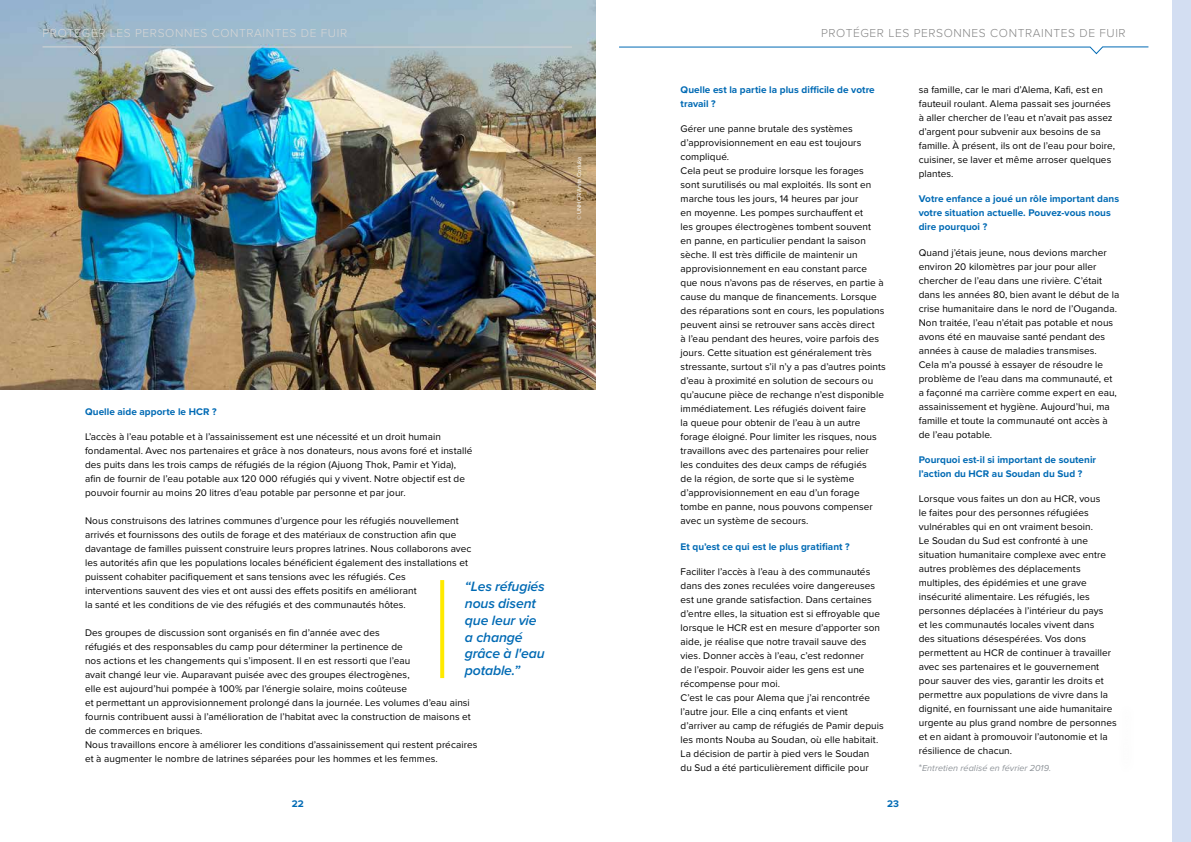
<style>
.page{position:relative;width:1191px;height:842px;background:#fff}
.page>*{position:absolute;margin:0;border:0;box-sizing:border-box;transform-origin:0 0}
.t1{font:italic 600 14px/16.8px "Proxima Nova";letter-spacing:-.01em;color:#006ab4}
.t2{font:300 12px "Proxima Nova";letter-spacing:.05em;color:#d6d6d6}
.t3{font:300 12px "Proxima Nova";letter-spacing:.05em;color:#878787}
.t4{font:10px/14px "Proxima Nova";letter-spacing:.005em;color:#000}
.t5{font:700 10px/14px "Proxima Nova";letter-spacing:.005em;color:#006ab4}
.t6{font:italic 9px "Proxima Nova";letter-spacing:.005em;color:#8f9499}
.t7{font:6px "Proxima Nova";color:#fff}
.s1{font-style:normal;font-size:10px}
</style>
<div class="page">
<img style="left:0;top:0;width:595px;height:389px">
<svg style="left:440px;top:580px;width:4px;height:98px"></svg>
<div style="left:568px;top:148px;width:22px;height:80px;background:#000;opacity:.12"></div>
<svg style="left:619px;top:47px;width:529px;height:7px"></svg>
<svg style="left:42px;top:47px;width:530px;height:7px;background:#a6beca"></svg>
<div style="left:1172px;top:0;width:19px;height:842px;background:#d3def2"></div>
<p class="t2" style="left:43px;top:24px;width:306px">PROTÉGER LES PERSONNES CONTRAINTES DE FUIR</p>
<p class="t7" style="left:575px;top:220px;width:65px;rotate:-90deg">© UNHCR/Anita Corluka</p>
<p class="t5" style="left:85px;top:404px;width:133px">Quelle aide apporte le HCR ?</p>
<p class="t4" style="left:85px;top:429px;width:389px">L’accès à l’eau potable et à l’assainissement est une nécessité et un droit humain fondamental. Avec nos partenaires et grâce à nos donateurs, nous avons foré et installé des puits dans les trois camps de réfugiés de la région (Ajuong Thok, Pamir et Yida), afin de fournir de l’eau potable aux 120 000 réfugiés qui y vivent. Notre objectif est de pouvoir fournir au moins 20 litres d’eau potable par personne et par jour.</p>
<p class="t4" style="left:85px;top:513px;width:388px">Nous construisons des latrines communes d’urgence pour les réfugiés nouvellement arrivés et fournissons des outils de forage et des matériaux de construction afin que davantage de familles puissent construire leurs propres latrines. Nous collaborons avec les autorités afin que les populations locales bénéficient également des installations et puissent cohabiter pacifiquement et sans tensions avec les réfugiés. Ces<br>interventions sauvent des vies et ont aussi des effets positifs en améliorant<br>la santé et les conditions de vie des réfugiés et des communautés hôtes.</p>
<p class="t4" style="left:85px;top:625px;width:394px">Des groupes de discussion sont organisés en fin d’année avec des<br>réfugiés et des responsables du camp pour déterminer la pertinence de<br>nos actions et les changements qui s’imposent. Il en est ressorti que l’eau<br>avait changé leur vie. Auparavant puisée avec des groupes électrogènes,<br>elle est aujourd’hui pompée à 100% par l’énergie solaire, moins coûteuse<br>et permettant un approvisionnement prolongé dans la journée. Les volumes d’eau ainsi fournis contribuent aussi à l’amélioration de l’habitat avec la construction de maisons et de commerces en briques.<br>Nous travaillons encore à améliorer les conditions d’assainissement qui restent précaires et à augmenter le nombre de latrines séparées pour les hommes et les femmes.</p>
<h1 class="t1" style="left:465px;top:578px;width:81px">“Les réfugiés nous disent que leur vie a changé grâce à l'eau potable.”</h1>
<p class="t3" style="left:821px;top:24px;width:306px">PROTÉGER LES PERSONNES CONTRAINTES DE FUIR</p>
<p class="t5" style="left:680px;top:82px;width:196px">Quelle est la partie la plus difficile de votre travail ?</p>
<p class="t4" style="left:680px;top:122px;width:207px">Gérer une panne brutale des systèmes d’approvisionnement en eau est toujours compliqué.<br>Cela peut se produire lorsque les forages<br>sont surutilisés ou mal exploités. Ils sont en marche tous les jours, 14 heures par jour<br>en moyenne. Les pompes surchauffent et<br>les groupes électrogènes tombent souvent<br>en panne, en particulier pendant la saison sèche. Il est très difficile de maintenir un approvisionnement en eau constant parce que nous n’avons pas de réserves, en partie à cause du manque de financements. Lorsque des réparations sont en cours, les populations peuvent ainsi se retrouver sans accès direct<br>à l’eau pendant des heures, voire parfois des jours. Cette situation est généralement très stressante, surtout s’il n’y a pas d’autres points d’eau à proximité en solution de secours ou qu’aucune pièce de rechange n’est disponible immédiatement. Les réfugiés doivent faire<br>la queue pour obtenir de l’eau à un autre forage éloigné. Pour limiter les risques, nous travaillons avec des partenaires pour relier<br>les conduites des deux camps de réfugiés<br>de la région, de sorte que si le système d’approvisionnement en eau d’un forage tombe en panne, nous pouvons compenser avec un système de secours.</p>
<p class="t5" style="left:680px;top:539px;width:171px">Et qu’est ce qui est le plus gratifiant ?</p>
<p class="t4" style="left:680px;top:564px;width:205px">Faciliter l’accès à l’eau à des communautés dans des zones reculées voire dangereuses est une grande satisfaction. Dans certaines d’entre elles, la situation est si effroyable que lorsque le HCR est en mesure d’apporter son aide, je réalise que notre travail sauve des vies. Donner accès à l’eau, c’est redonner<br>de l’espoir. Pouvoir aider les gens est une récompense pour moi.<br>C’est le cas pour Alema que j’ai rencontrée l’autre jour. Elle a cinq enfants et vient d’arriver au camp de réfugiés de Pamir depuis les monts Nouba au Soudan, où elle habitait.<br>La décision de partir à pied vers le Soudan<br>du Sud a été particulièrement difficile pour</p>
<p class="t4" style="left:918px;top:82px;width:198px">sa famille, car le mari d’Alema, Kafi, est en fauteuil roulant. Alema passait ses journées à aller chercher de l’eau et n’avait pas assez d’argent pour subvenir aux besoins de sa famille. À présent, ils ont de l’eau pour boire, cuisiner, se laver et même arroser quelques plantes.</p>
<p class="t5" style="left:918px;top:192px;width:202px">Votre enfance a joué un rôle important dans votre situation actuelle. Pouvez-vous nous dire pourquoi ?</p>
<p class="t4" style="left:918px;top:245px;width:202px">Quand j’étais jeune, nous devions marcher environ 20 kilomètres par jour pour aller chercher de l’eau dans une rivière. C’était dans les années 80, bien avant le début de la crise humanitaire dans le nord de l’Ouganda.<br>Non traitée, l’eau n’était pas potable et nous avons été en mauvaise santé pendant des années à cause de maladies transmises.<br>Cela m’a poussé à essayer de résoudre le problème de l’eau dans ma communauté, et a façonné ma carrière comme expert en eau, assainissement et hygiène. Aujourd’hui, ma famille et toute la communauté ont accès à de l’eau potable.</p>
<p class="t5" style="left:918px;top:452px;width:179px">Pourquoi est-il si important de soutenir l’action du HCR au Soudan du Sud ?</p>
<p class="t4" style="left:918px;top:492px;width:199px">Lorsque vous faites un don au HCR, vous<br>le faites pour des personnes réfugiées vulnérables qui en ont vraiment besoin.<br>Le Soudan du Sud est confronté à une situation humanitaire complexe avec entre autres problèmes des déplacements multiples, des épidémies et une grave insécurité alimentaire. Les réfugiés, les personnes déplacées à l’intérieur du pays<br>et les communautés locales vivent dans<br>des situations désespérées. Vos dons permettent au HCR de continuer à travailler avec ses partenaires et le gouvernement pour sauver des vies, garantir les droits et permettre aux populations de vivre dans la dignité, en fournissant une aide humanitaire urgente au plus grand nombre de personnes et en aidant à promouvoir l’autonomie et la résilience de chacun.</p>
<p class="t6" style="left:918px;top:761px;width:134px"><span class="s1">*</span>Entretien réalisé en février 2019.</p>
<p class="t5" style="left:292px;top:797px;width:13px">22</p>
<p class="t5" style="left:887px;top:797px;width:13px">23</p>
</div>
